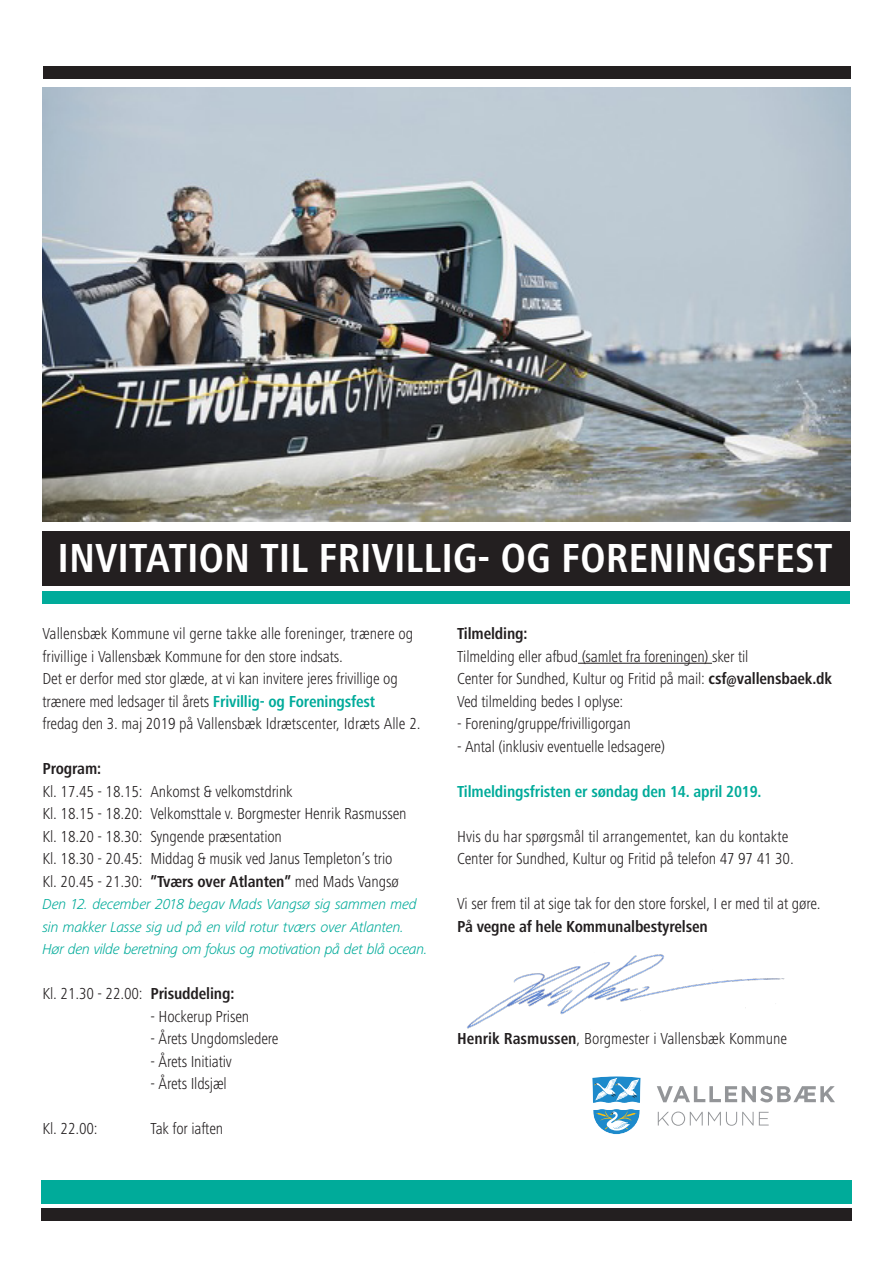
<style>
.page{position:relative;width:893px;height:1263px;background:#fff}
.page>*{position:absolute;margin:0;border:0;box-sizing:border-box;transform-origin:0 0}
.t1{font:700 condensed 42px "Frutiger Next LT";color:#fff}
.t2{font:300 condensed 16.5px/22.5px "Frutiger Next LT";letter-spacing:-.01em;color:#231f20}
.t3{font:700 condensed 16.5px "Frutiger Next LT";letter-spacing:-.01em;color:#231f20}
.t4{font:700 condensed 16.5px "Frutiger Next LT";letter-spacing:-.01em;color:#00ab9a}
.t5{font:italic 300 15px/22.5px "Frutiger Next LT";letter-spacing:-.03em;color:#00ab9a}
.s1{font-weight:700;color:#00ab9a}
.s2{font-weight:700}
</style>
<div class="page">
<img style="left:43px;top:87px;width:807px;height:434px">
<hr style="left:578px;top:663px;width:134px;height:1px;background:#231f20">
<div style="left:43px;top:531px;width:807px;height:54px;background:#231f20"></div>
<div style="left:41px;top:1208px;width:811px;height:12px;background:#231f20"></div>
<div style="left:43px;top:591px;width:807px;height:13px;background:#00ab9a"></div>
<svg style="left:592px;top:1076px;width:49px;height:59px"></svg>
<svg style="left:657px;top:1086px;width:177px;height:16px"></svg>
<svg style="left:658px;top:1111px;width:111px;height:15px"></svg>
<div style="left:41px;top:1181px;width:811px;height:23px;background:#00ab9a"></div>
<div style="left:43px;top:66px;width:808px;height:12px;background:#231f20"></div>
<img style="left:467px;top:954px;width:318px;height:75px">
<p class="t1" style="left:58px;top:534px;width:777px">INVITATION TIL FRIVILLIG- OG FORENINGSFEST</p>
<p class="t2" style="left:43px;top:622px;width:372px">Vallensbæk Kommune vil gerne takke alle foreninger, trænere og frivillige i Vallensbæk Kommune for den store indsats.</p>
<p class="t2" style="left:43px;top:667px;width:357px">Det er derfor med stor glæde, at vi kan invitere jeres frivillige og trænere med ledsager til årets <span class="s1">Frivillig- og Foreningsfest</span></p>
<p class="t2" style="left:43px;top:712px;width:380px">fredag den 3. maj 2019 på Vallensbæk Idrætscenter, Idræts Alle 2.</p>
<p class="t3" style="left:43px;top:759px;width:60px">Program:</p>
<p class="t2" style="left:43px;top:780px;width:252px">Kl. 17.45 - 18.15: Ankomst &amp; velkomstdrink</p>
<p class="t2" style="left:43px;top:802px;width:366px">Kl. 18.15 - 18.20: Velkomsttale v. Borgmester Henrik Rasmussen</p>
<p class="t2" style="left:43px;top:825px;width:241px">Kl. 18.20 - 18.30: Syngende præsentation</p>
<p class="t2" style="left:43px;top:847px;width:351px">Kl. 18.30 - 20.45: Middag &amp; musik ved Janus Templeton’s trio</p>
<p class="t2" style="left:43px;top:870px;width:358px">Kl. 20.45 - 21.30: <span class="s2">”Tværs over Atlanten”</span> med Mads Vangsø</p>
<p class="t5" style="left:43px;top:893px;width:376px">Den 12. december 2018 begav Mads Vangsø sig sammen med sin makker Lasse sig ud på en vild rotur tværs over Atlanten.</p>
<p class="t5" style="left:43px;top:938px;width:387px">Hør den vilde beretning om fokus og motivation på det blå ocean.</p>
<p class="t2" style="left:43px;top:982px;width:193px">Kl. 21.30 - 22.00: <span class="s2">Prisuddeling:</span></p>
<p class="t2" style="left:151px;top:1005px;width:100px">- Hockerup Prisen</p>
<p class="t2" style="left:151px;top:1027px;width:130px">- Årets Ungdomsledere</p>
<p class="t2" style="left:151px;top:1050px;width:83px">- Årets Initiativ</p>
<p class="t2" style="left:151px;top:1072px;width:78px">- Årets Ildsjæl</p>
<p class="t2" style="left:43px;top:1117px;width:57px">Kl. 22.00:</p>
<p class="t2" style="left:151px;top:1117px;width:74px">Tak for iaften</p>
<p class="t3" style="left:457px;top:624px;width:72px">Tilmelding:</p>
<p class="t2" style="left:457px;top:645px;width:293px">Tilmelding eller afbud (samlet fra foreningen) sker til</p>
<p class="t2" style="left:457px;top:667px;width:376px">Center for Sundhed, Kultur og Fritid på mail: <span class="s2">csf@vallensbaek.dk</span></p>
<p class="t2" style="left:457px;top:690px;width:168px">Ved tilmelding bedes I oplyse:</p>
<p class="t2" style="left:457px;top:712px;width:175px">- Forening/gruppe/frivilligorgan</p>
<p class="t2" style="left:457px;top:735px;width:210px">- Antal (inklusiv eventuelle ledsagere)</p>
<p class="t4" style="left:457px;top:782px;width:306px">Tilmeldingsfristen er søndag den 14. april 2019.</p>
<p class="t2" style="left:457px;top:825px;width:333px">Hvis du har spørgsmål til arrangementet, kan du kontakte</p>
<p class="t2" style="left:457px;top:847px;width:338px">Center for Sundhed, Kultur og Fritid på telefon 47 97 41 30.</p>
<p class="t2" style="left:457px;top:892px;width:365px">Vi ser frem til at sige tak for den store forskel, I er med til at gøre.</p>
<p class="t3" style="left:457px;top:917px;width:252px">På vegne af hele Kommunalbestyrelsen</p>
<p class="t2" style="left:457px;top:1027px;width:332px"><span class="s2">Henrik Rasmussen</span>, Borgmester i Vallensbæk Kommune</p>
</div>
